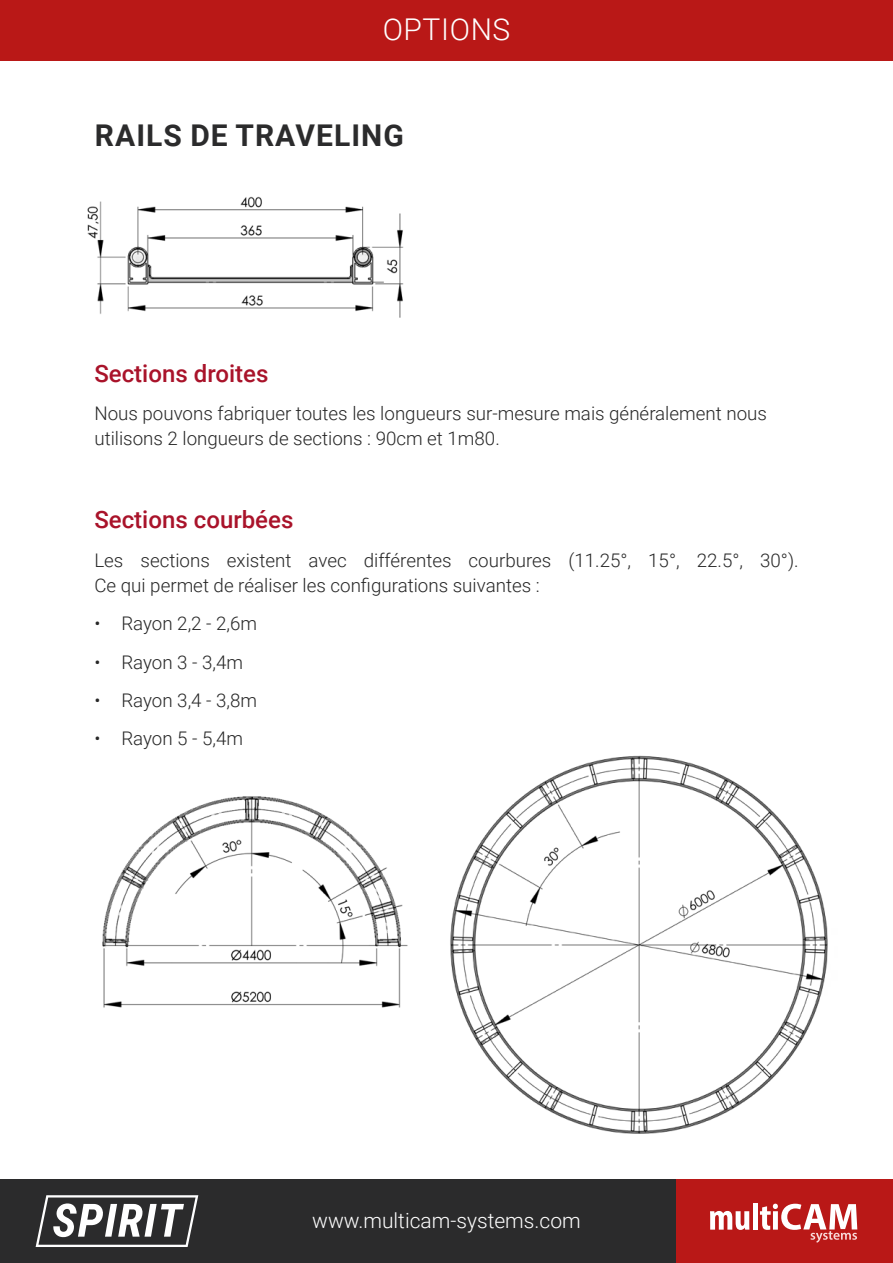
<style>
.page{position:relative;width:893px;height:1263px;background:#fff}
.page>*{position:absolute;margin:0;border:0;box-sizing:border-box;transform-origin:0 0}
.t1{font:700 30px "Roboto";letter-spacing:.035em;color:#2b2b2c}
.t2{font:300 30px "Roboto";letter-spacing:.02em;color:#fff}
.t3{font:500 24px "Roboto";color:#a9132a}
.t4{font:300 21px "Roboto";color:#fff}
.t5{font:300 18.75px/25.5px "Roboto";color:#272727}
</style>
<div class="page">
<div style="left:0;top:0;width:893px;height:60px;background:#b91817"></div>
<div style="left:0;top:1179px;width:893px;height:84px;background:#2b2b2c"></div>
<div style="left:676px;top:1179px;width:217px;height:84px;background:#b91817"></div>
<svg style="left:710px;top:1203px;width:147px;height:40px"></svg>
<svg style="left:35px;top:1195px;width:163px;height:52px"></svg>
<img style="left:87px;top:196px;width:317px;height:122px">
<img style="left:102px;top:796px;width:306px;height:212px">
<img style="left:450px;top:755px;width:378px;height:379px">
<h1 class="t2" style="left:383px;top:8px;width:129px">OPTIONS</h1>
<h1 class="t1" style="left:95px;top:114px;width:310px">RAILS DE TRAVELING</h1>
<p class="t3" style="left:94px;top:356px;width:176px">Sections droites</p>
<p class="t5" style="left:94px;top:400px;width:674px">Nous pouvons fabriquer toutes les longueurs sur-mesure mais généralement nous utilisons 2 longueurs de sections : 90cm et 1m80.</p>
<p class="t3" style="left:94px;top:503px;width:201px">Sections courbées</p>
<p class="t5" style="left:94px;top:547px;width:706px">Les sections existent avec différentes courbures (11.25°, 15°, 22.5°, 30°).<br>Ce qui permet de réaliser les configurations suivantes :</p>
<p class="t5" style="left:94px;top:610px;width:164px">• Rayon 2,2 - 2,6m</p>
<p class="t5" style="left:94px;top:649px;width:150px">• Rayon 3 - 3,4m</p>
<p class="t5" style="left:94px;top:687px;width:164px">• Rayon 3,4 - 3,8m</p>
<p class="t5" style="left:94px;top:725px;width:150px">• Rayon 5 - 5,4m</p>
<p class="t4" style="left:312px;top:1206px;width:270px">www.multicam-systems.com</p>
</div>
